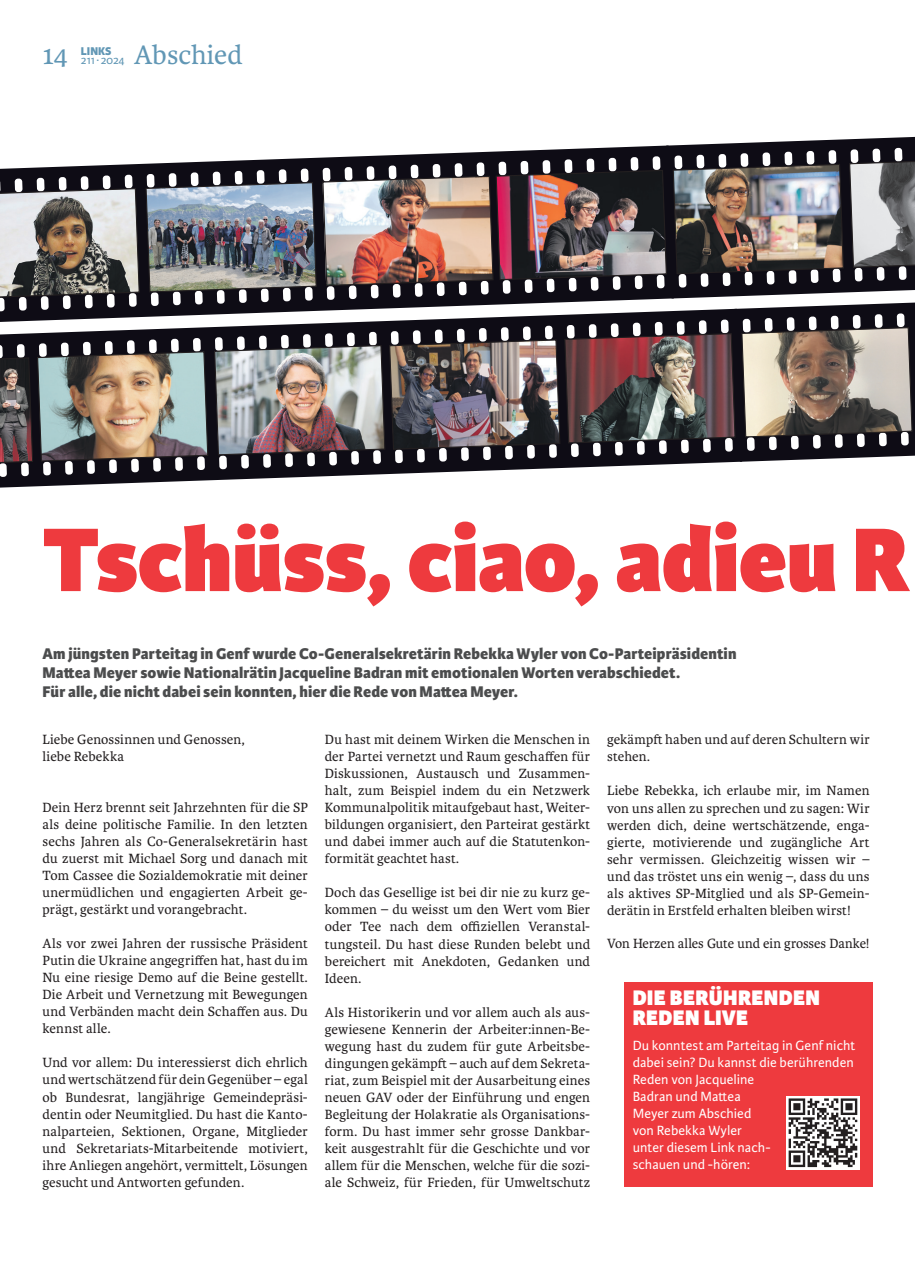
<style>
.page{position:relative;width:915px;height:1263px;background:#fff}
.page>*{position:absolute;margin:0;border:0;box-sizing:border-box;transform-origin:0 0}
.t1{font:800 96.3px "Karmina Sans";letter-spacing:-.005em;color:#ee3a3e}
.t2{font:28.5px "Karmina";color:#6197b5}
.t3{font:800 22.5px/19.5px "Karmina Sans";letter-spacing:.01em;color:#fff}
.t4{font:800 16.5px/18.8px "Karmina Sans";letter-spacing:.005em;color:#4b4c4d}
.t5{font:14.25px/17px "Karmina";letter-spacing:.005em;color:#231f20;text-align:justify}
.t6{font:14.25px/17px "Karmina Sans";letter-spacing:.005em;color:#fff}
.t7{font:12px "Karmina Sans";letter-spacing:-.01em;color:#6197b5}
.t8{font:800 12px "Karmina Sans";color:#6197b5}
</style>
<div class="page">
<svg style="left:0;top:468px;width:560px;height:20px"></svg>
<img style="left:0;top:137px;width:914px;height:331px">
<div style="left:624px;top:982px;width:248px;height:204px;background:#ee3a3e"></div>
<svg style="left:786px;top:1096px;width:73px;height:73px"></svg>
<svg style="left:788px;top:1098px;width:69px;height:69px;background:#908e8e"></svg>
<h2 class="t2" style="left:43px;top:39px;width:27px">14</h2>
<p class="t8" style="left:81px;top:44px;width:32px">LINKS</p>
<p class="t7" style="left:81px;top:53px;width:45px">211∙ 2024</p>
<h2 class="t2" style="left:134px;top:39px;width:110px">Abschied</h2>
<h1 class="t1" style="left:43px;top:502px;width:868px">Tschüss, ciao, adieu R</h1>
<p class="t4" style="left:43px;top:645px;width:695px">Am jüngsten Parteitag in Genf wurde Co-Generalsekretärin Rebekka Wyler von Co-Parteipräsidentin<br>Mattea Meyer sowie Nationalrätin Jacqueline Badran mit emotionalen Worten verabschiedet.<br>Für alle, die nicht dabei sein konnten, hier die Rede von Mattea Meyer.</p>
<p class="t5" style="left:43px;top:731px;width:204px">Liebe Genossinnen und Genossen, liebe Rebekka</p>
<p class="t5" style="left:325px;top:731px;width:267px">Du hast mit deinem Wirken die Menschen in der Partei vernetzt und Raum geschaffen für Diskussionen, Austausch und Zusammen&shy;halt, zum Beispiel indem du ein Netzwerk Kommunalpolitik mitaufgebaut hast, Weiter&shy;bildungen organisiert, den Parteirat gestärkt und dabei immer auch auf die Statutenkon&shy;formität geachtet hast.</p>
<p class="t5" style="left:325px;top:884px;width:267px">Doch das Gesellige ist bei dir nie zu kurz ge&shy;kommen – du weisst um den Wert vom Bier oder Tee nach dem offiziellen Veranstal&shy;tungsteil. Du hast diese Runden belebt und bereichert mit Anekdoten, Gedanken und Ideen.</p>
<p class="t5" style="left:325px;top:1004px;width:267px">Als Historikerin und vor allem auch als aus&shy;gewiesene Kennerin der Arbeiter:innen-Be&shy;wegung hast du zudem für gute Arbeitsbe&shy;dingungen gekämpft – auch auf dem Sekreta&shy;riat, zum Beispiel mit der Ausarbeitung eines neuen GAV oder der Einführung und engen Begleitung der Holakratie als Organisations&shy;form. Du hast immer sehr grosse Dankbar&shy;keit ausgestrahlt für die Geschichte und vor allem für die Menschen, welche für die sozi&shy;ale Schweiz, für Frieden, für Umweltschutz</p>
<p class="t5" style="left:607px;top:731px;width:264px">gekämpft haben und auf deren Schultern wir stehen.</p>
<p class="t5" style="left:607px;top:783px;width:264px">Liebe Rebekka, ich erlaube mir, im Namen von uns allen zu sprechen und zu sagen: Wir werden dich, deine wertschätzende, enga&shy;gierte, motivierende und zugängliche Art sehr vermissen. Gleichzeitig wissen wir – und das tröstet uns ein wenig –, dass du uns als aktives SP-Mitglied und als SP-Gemein&shy;derätin in Erstfeld erhalten bleiben wirst!</p>
<p class="t5" style="left:607px;top:935px;width:264px">Von Herzen alles Gute und ein grosses Danke!</p>
<p class="t5" style="left:43px;top:799px;width:267px">Dein Herz brennt seit Jahrzehnten für die SP als deine politische Familie. In den letzten sechs Jahren als Co-Generalsekretärin hast du zuerst mit Michael Sorg und danach mit Tom Cassee die Sozialdemokratie mit deiner unermüdlichen und engagierten Arbeit ge&shy;prägt, gestärkt und vorangebracht.</p>
<p class="t5" style="left:43px;top:935px;width:267px">Als vor zwei Jahren der russische Präsident Putin die Ukraine angegriffen hat, hast du im Nu eine riesige Demo auf die Beine gestellt.<br>Die Arbeit und Vernetzung mit Bewegungen und Verbänden macht dein Schaffen aus. Du kennst alle.</p>
<p class="t5" style="left:43px;top:1054px;width:267px">Und vor allem: Du interessierst dich ehrlich und wertschätzend für dein Gegenüber – egal ob Bundesrat, langjährige Gemeindepräsi&shy;dentin oder Neumitglied. Du hast die Kanto&shy;nalparteien, Sektionen, Organe, Mitglieder und Sekretariats-Mitarbeitende motiviert, ihre Anliegen angehört, vermittelt, Lösungen gesucht und Antworten gefunden.</p>
<h3 class="t3" style="left:632px;top:989px;width:189px">DIE BERÜHRENDEN<br>REDEN LIVE</h3>
<p class="t6" style="left:632px;top:1037px;width:224px">Du konntest am Parteitag in Genf nicht dabei sein? Du kannst die berührenden<br>Reden von Jacqueline<br>Badran und Mattea<br>Meyer zum Abschied<br>von Rebekka Wyler<br>unter diesem Link nach-<br>schauen und -hören:</p>
</div>
